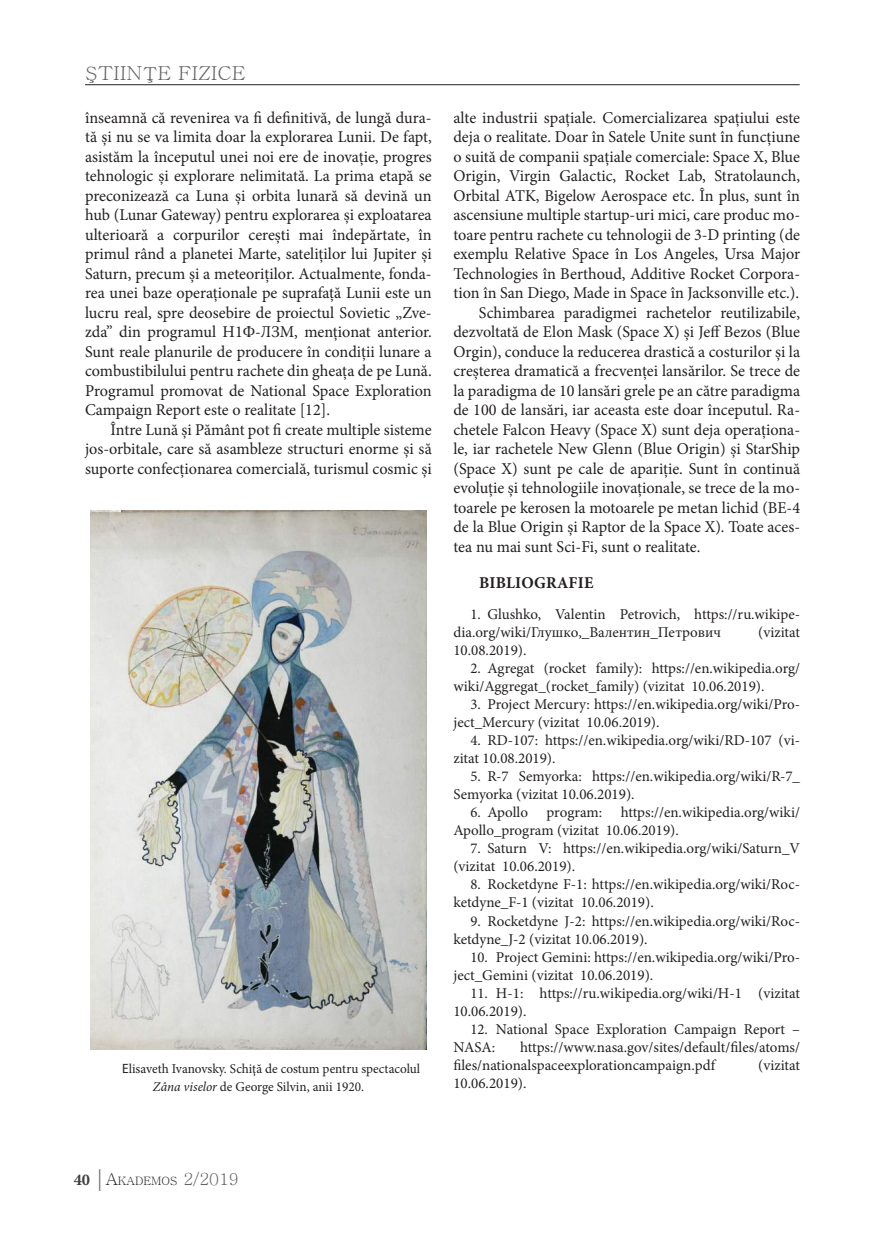
<style>
.page{position:relative;width:872px;height:1234px;background:#fff}
.page>*{position:absolute;margin:0;border:0;box-sizing:border-box;transform-origin:0 0}
.t1{font:19.2px "Batang";color:#636366;scale:1.06 1}
.t2{font:16.5px/19.5px "Minion Pro";color:#231f20;text-align:justify}
.t3{font:700 16.5px "Minion Pro";letter-spacing:.01em;color:#231f20}
.t4{font:15px/18px "Minion Pro";color:#231f20}
.t5{font:13.5px/18px "Minion Pro";color:#231f20}
.t6{font:11.55px "Batang";color:#231f20}
.s1{font-family:"Myriad Pro"}
.s2{font-style:italic}
.s3{font-family:"Minion Pro";font-weight:700;font-size:16.5px;color:#3e3e3f}
.s4{font-family:"Garamond";font-size:24px;color:#636366}
.s5{font-size:16.5px}
.s6{font-size:16.5px;color:#636366}
</style>
<div class="page">
<hr style="left:85px;top:84px;width:714px;height:1px;background:#231f20">
<img style="left:90px;top:511px;width:336px;height:538px">
<p class="t1" style="left:85px;top:64px;width:153px">ŞTIINŢE FIZICE</p>
<p class="t2" style="left:85px;top:108px;width:348px">înseamnă că revenirea va fi definitivă, de lungă dura&shy;tă și nu se va limita doar la explorarea Lunii. De fapt, asistăm la începutul unei noi ere de inovație, progres tehnologic și explorare nelimitată. La prima etapă se preconizează ca Luna și orbita lunară să devină un hub (Lunar Gateway) pentru explorarea și exploatarea ulterioară a corpurilor cerești mai îndepărtate, în primul rând a planetei Marte, sateliților lui Jupiter și Saturn, precum și a meteoriților. Actualmente, fonda&shy;rea unei baze operaționale pe suprafață Lunii este un lucru real, spre deosebire de proiectul Sovietic „Zve&shy;zda” din programul Н1Ф-ЛЗМ, menționat anterior.<br>Sunt reale planurile de producere în condiții lunare a combustibilului pentru rachete din gheața de pe Lună.<br>Programul promovat de National Space Exploration Campaign Report este o realitate [12].</p>
<p class="t2" style="left:85px;top:420px;width:348px;text-indent:26px">Între Lună și Pământ pot fi create multiple sisteme jos-orbitale, care să asambleze structuri enorme și să suporte confecționarea comercială, turismul cosmic și</p>
<p class="t5" style="left:153px;top:1059px;width:269px;text-indent:-31px"><span class="s1">E</span>lisaveth Ivanovsky. Schiţă de costum pentru spectacolul<br><span class="s2">Zâna viselor</span> de George Silvin, anii 1920.</p>
<p class="t2" style="left:453px;top:108px;width:348px">alte industrii spațiale. Comercializarea spațiului este</p>
<p class="t2" style="left:453px;top:127px;width:348px">deja o realitate. Doar în Satele Unite sunt în funcțiune</p>
<p class="t2" style="left:453px;top:147px;width:348px">o suită de companii spațiale comerciale: Space X, Blue</p>
<p class="t2" style="left:453px;top:166px;width:348px">Origin, Virgin Galactic, Rocket Lab, Stratolaunch,</p>
<p class="t2" style="left:453px;top:186px;width:348px">Orbital ATK, Bigelow Aerospace etc. În plus, sunt în</p>
<p class="t2" style="left:453px;top:205px;width:348px">ascensiune multiple startup-uri mici, care produc mo-</p>
<p class="t2" style="left:453px;top:225px;width:348px">toare pentru rachete cu tehnologii de 3-D printing (de</p>
<p class="t2" style="left:453px;top:244px;width:348px">exemplu Relative Space în Los Angeles, Ursa Major</p>
<p class="t2" style="left:453px;top:264px;width:348px">Technologies în Berthoud, Additive Rocket Corpora-</p>
<p class="t2" style="left:453px;top:283px;width:347px">tion în San Diego, Made in Space în Jacksonville etc.).</p>
<p class="t2" style="left:479px;top:303px;width:323px">Schimbarea paradigmei rachetelor reutilizabile,</p>
<p class="t2" style="left:453px;top:322px;width:348px">dezvoltată de Elon Mask (Space X) și Jeff Bezos (Blue</p>
<p class="t2" style="left:453px;top:342px;width:348px">Orgin), conduce la reducerea drastică a costurilor și la</p>
<p class="t2" style="left:453px;top:361px;width:348px">creșterea dramatică a frecvenței lansărilor. Se trece de</p>
<p class="t2" style="left:453px;top:381px;width:348px">la paradigma de 10 lansări grele pe an către paradigma</p>
<p class="t2" style="left:453px;top:400px;width:348px">de 100 de lansări, iar aceasta este doar începutul. Ra-</p>
<p class="t2" style="left:453px;top:420px;width:348px">chetele Falcon Heavy (Space X) sunt deja operaționa-</p>
<p class="t2" style="left:453px;top:439px;width:348px">le, iar rachetele New Glenn (Blue Origin) și StarShip</p>
<p class="t2" style="left:453px;top:459px;width:348px">(Space X) sunt pe cale de apariție. Sunt în continuă</p>
<p class="t2" style="left:453px;top:478px;width:348px">evoluție și tehnologiile inovaționale, se trece de la mo-</p>
<p class="t2" style="left:453px;top:498px;width:348px">toarele pe kerosen la motoarele pe metan lichid (BE-4</p>
<p class="t2" style="left:453px;top:517px;width:348px">de la Blue Origin și Raptor de la Space X). Toate aces-</p>
<p class="t2" style="left:453px;top:537px;width:248px">tea nu mai sunt Sci-Fi, sunt o realitate.</p>
<p class="t3" style="left:479px;top:571px;width:116px">BIBLIOGRAFIE</p>
<p class="t4" style="left:453px;top:605px;width:348px;text-indent:17px">1. Glushko, Valentin Petrovich, https://ru.wikipe&shy;dia.org/wiki/Глушко,_Валентин_Петрович</p>
<p class="t4" style="left:758px;top:623px;width:43px">(vizitat</p>
<p class="t4" style="left:453px;top:641px;width:75px">10.08.2019).</p>
<p class="t4" style="left:453px;top:659px;width:348px;text-indent:17px">2. Agregat (rocket family): https://en.wikipedia.org/ wiki/Aggregat_(rocket_family) (vizitat 10.06.2019).</p>
<p class="t4" style="left:453px;top:695px;width:348px;text-indent:17px">3. Project Mercury: https://en.wikipedia.org/wiki/Pro&shy;ject_Mercury (vizitat 10.06.2019).</p>
<p class="t4" style="left:453px;top:731px;width:348px;text-indent:17px">4. RD-107: https://en.wikipedia.org/wiki/RD-107 (vi&shy;zitat 10.08.2019).</p>
<p class="t4" style="left:453px;top:767px;width:348px;text-indent:17px">5. R-7 Semyorka: https://en.wikipedia.org/wiki/R-7_<br>Semyorka (vizitat 10.06.2019).</p>
<p class="t4" style="left:453px;top:803px;width:348px;text-indent:17px">6. Apollo program: https://en.wikipedia.org/wiki/<br>Apollo_program (vizitat 10.06.2019).</p>
<p class="t4" style="left:453px;top:839px;width:348px;text-indent:17px">7. Saturn V: https://en.wikipedia.org/wiki/Saturn_V (vizitat 10.06.2019).</p>
<p class="t4" style="left:453px;top:875px;width:348px;text-indent:17px">8. Rocketdyne F-1: https://en.wikipedia.org/wiki/Roc&shy;ketdyne_F-1 (vizitat 10.06.2019).</p>
<p class="t4" style="left:453px;top:911px;width:348px;text-indent:17px">9. Rocketdyne J-2: https://en.wikipedia.org/wiki/Roc&shy;ketdyne_J-2 (vizitat 10.06.2019).</p>
<p class="t4" style="left:453px;top:947px;width:348px;text-indent:17px">10. Project Gemini: https://en.wikipedia.org/wiki/Pro&shy;ject_Gemini (vizitat 10.06.2019).</p>
<p class="t4" style="left:453px;top:983px;width:348px;text-indent:17px">11. H-1: https://ru.wikipedia.org/wiki/Н-1 (vizitat<br>10.06.2019).</p>
<p class="t4" style="left:453px;top:1019px;width:348px;text-indent:17px">12. National Space Exploration Campaign Report –<br>NASA:</p>
<p class="t4" style="left:453px;top:1037px;width:348px;text-indent:67px">https://www.nasa.gov/sites/default/files/atoms/ files/nationalspaceexplorationcampaign.pdf</p>
<p class="t4" style="left:758px;top:1055px;width:43px">(vizitat</p>
<p class="t4" style="left:453px;top:1073px;width:75px">10.06.2019).</p>
<p class="t6" style="left:74px;top:1175px;width:167px"><span class="s3">40</span> <span class="s4">|</span><span class="s5">A</span>KADEMOS <span class="s6">2/2019</span></p>
</div>
